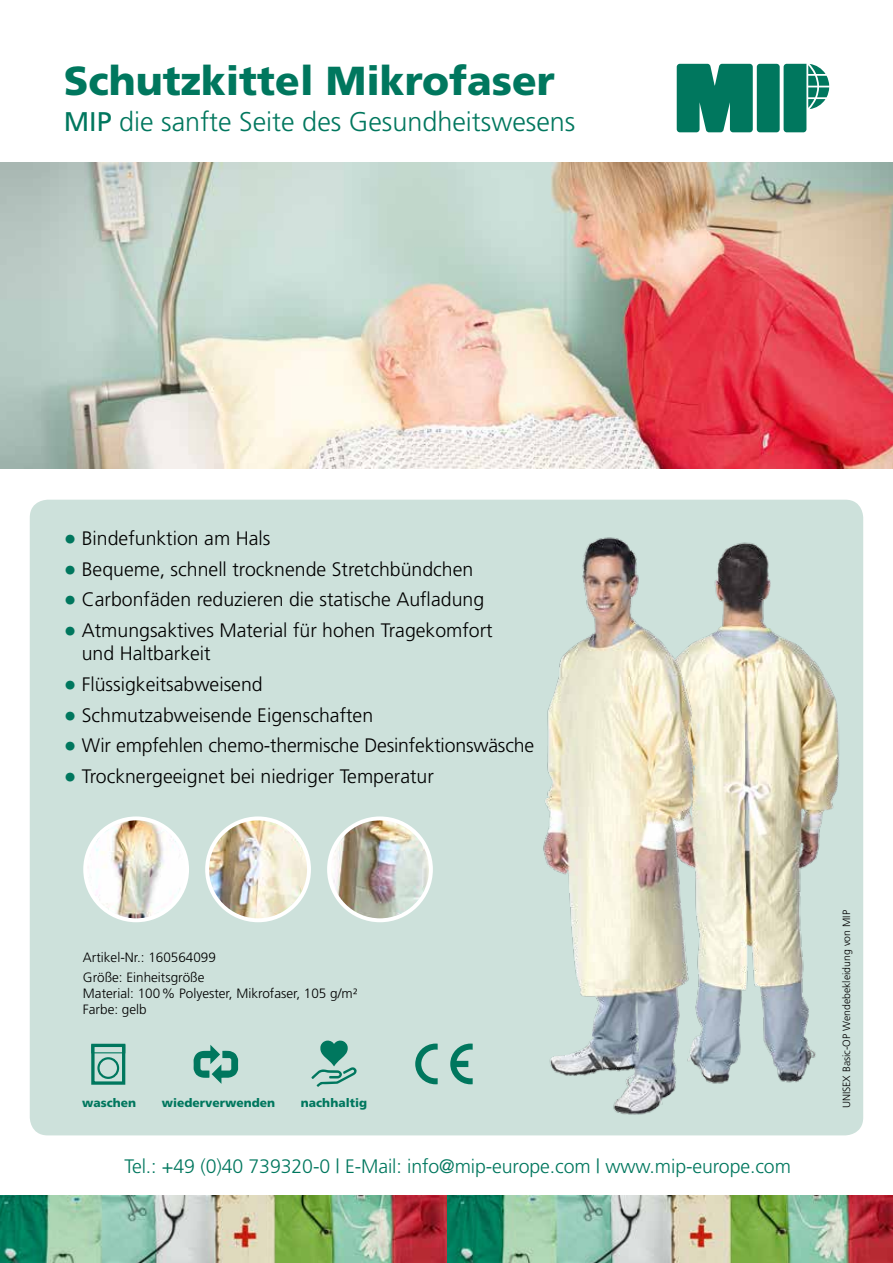
<style>
.page{position:relative;width:893px;height:1263px;background:#fff}
.page>*{position:absolute;margin:0;border:0;box-sizing:border-box;transform-origin:0 0}
.t1{font:900 40.5px "Frutiger";color:#00775e}
.t2{font:300 27px "Frutiger";color:#00775e}
.t3{font:300 19.5px/23.4px "Frutiger";color:#000}
.t4{font:300 19.5px "Frutiger";letter-spacing:-.005em;color:#00775e}
.t5{font:300 13.5px/20.4px "Frutiger";color:#000}
.t6{font:900 12px "Frutiger";color:#00775e}
.t7{font:300 10.5px "Frutiger";color:#000}
.s1{font-weight:400}
.s2{font-size:25.5px;color:#00775e}
</style>
<div class="page">
<div style="left:30px;top:500px;width:833px;height:635px;background:#cde1db;border-radius:18px"></div>
<svg style="left:677px;top:64px;width:76px;height:68px;background:#107f68"></svg>
<div style="left:757px;top:64px;width:23px;height:68px;background:#00775e;border-radius:3px"></div>
<svg style="left:784px;top:64px;width:45px;height:68px"></svg>
<img style="left:0;top:163px;width:893px;height:306px">
<img style="left:0;top:1195px;width:893px;height:68px">
<img style="left:207px;top:818px;width:102px;height:102px;border-radius:51px">
<div style="left:205px;top:816px;width:106px;height:106px;border:4px solid #fff;border-radius:50%"></div>
<img style="left:329px;top:818px;width:102px;height:102px;border-radius:51px">
<div style="left:327px;top:816px;width:106px;height:106px;border:4px solid #fff;border-radius:50%"></div>
<img style="left:85px;top:818px;width:102px;height:102px;border-radius:51px">
<div style="left:83px;top:816px;width:106px;height:106px;border:4px solid #fff;border-radius:50%"></div>
<img style="left:709px;top:542px;width:130px;height:542px">
<img style="left:543px;top:537px;width:166px;height:578px">
<div style="left:91px;top:1044px;width:34px;height:41px;border:3px solid #00775e"></div>
<div style="left:91px;top:1044px;width:34px;height:9px;border:1px solid #00775e"></div>
<div style="left:97px;top:1057px;width:22px;height:22px;border:2px solid #00775e;border-radius:50%"></div>
<svg style="left:193px;top:1045px;width:45px;height:39px"></svg>
<svg style="left:311px;top:1040px;width:46px;height:47px"></svg>
<svg style="left:415px;top:1043px;width:23px;height:41px"></svg>
<svg style="left:450px;top:1043px;width:23px;height:41px"></svg>
<h1 class="t1" style="left:64px;top:57px;width:492px">Schutzkittel Mikrofaser</h1>
<h2 class="t2" style="left:64px;top:107px;width:513px"><span class="s1">MIP</span> die sanfte Seite des Gesundheitswesens</h2>
<p class="t3" style="left:64px;top:527px;width:208px"><span class="s2">•</span> Bindefunktion am Hals</p>
<p class="t3" style="left:64px;top:557px;width:411px"><span class="s2">•</span> Bequeme, schnell trocknende Stretchbündchen</p>
<p class="t3" style="left:64px;top:588px;width:422px"><span class="s2">•</span> Carbonfäden reduzieren die statische Aufladung</p>
<p class="t3" style="left:82px;top:618px;width:412px;text-indent:-18px"><span class="s2">•</span> Atmungsaktives Material für hohen Tragekomfort und Haltbarkeit</p>
<p class="t3" style="left:64px;top:672px;width:200px"><span class="s2">•</span> Flüssigkeitsabweisend</p>
<p class="t3" style="left:64px;top:703px;width:311px"><span class="s2">•</span> Schmutzabweisende Eigenschaften</p>
<p class="t3" style="left:64px;top:734px;width:472px"><span class="s2">•</span> Wir empfehlen chemo-thermische Desinfektionswäsche</p>
<p class="t3" style="left:64px;top:764px;width:372px"><span class="s2">•</span> Trocknergeeignet bei niedriger Temperatur</p>
<p class="t5" style="left:83px;top:947px;width:135px">Artikel-Nr.: 160564099<br>Größe: Einheitsgröße</p>
<p class="t5" style="left:83px;top:985px;width:276px;line-height:16.2px">Material: 100% Polyester, Mikrofaser, 105 g/m²<br>Farbe: gelb</p>
<p class="t6" style="left:82px;top:1096px;width:55px">waschen</p>
<p class="t6" style="left:162px;top:1096px;width:115px">wiederverwenden</p>
<p class="t6" style="left:301px;top:1096px;width:68px">nachhaltig</p>
<p class="t4" style="left:125px;top:1155px;width:668px">Tel.: +49 (0)40 739320-0 | E-Mail: info@mip-europe.com | www.mip-europe.com</p>
<p class="t7" style="left:841px;top:1108px;width:200px;rotate:-90deg">UNISEX Basic-OP Wendebekleidung von MIP</p>
</div>
